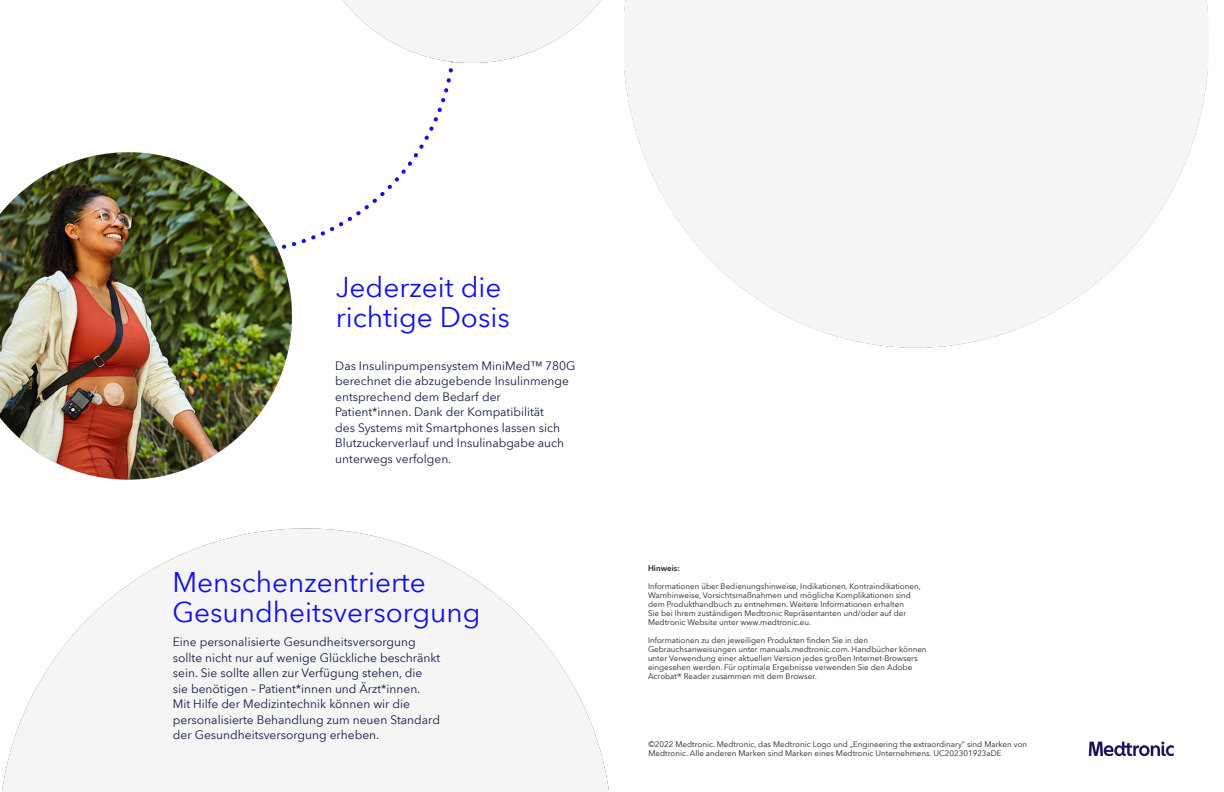
<style>
.page{position:relative;width:1224px;height:792px;background:#fff}
.page>*{position:absolute;margin:0;border:0;box-sizing:border-box;transform-origin:0 0}
.t1{font:28px/30px "Avenir Next World";color:#1010eb}
.t2{font:12px/15.5px "Avenir Next World";color:#131c42}
.t3{font:8px/9px "Avenir Next World";color:#231f20}
.t4{font:600 8px "Avenir Next World";color:#231f20}
</style>
<div class="page">
<img style="left:0;top:0;width:609px;height:792px">
<h1 class="t1" style="left:336px;top:272px;width:176px">Jederzeit die richtige Dosis</h1>
<p class="t2" style="left:335px;top:358px;width:242px">Das Insulinpumpensystem MiniMed™ 780G berechnet die abzugebende Insulinmenge entsprechend dem Bedarf der Patient*innen. Dank der Kompatibilität<br>des Systems mit Smartphones lassen sich Blutzuckerverlauf und Insulinabgabe auch unterwegs verfolgen.</p>
<h1 class="t1" style="left:172px;top:567px;width:310px">Menschenzentrierte<br>Gesundheitsversorgung</h1>
<p class="t2" style="left:173px;top:634px;width:269px">Eine personalisierte Gesundheitsversorgung sollte nicht nur auf wenige Glückliche beschränkt sein. Sie sollte allen zur Verfügung stehen, die sie benötigen – Patient*innen und Ärzt*innen.<br>Mit Hilfe der Medizintechnik können wir die personalisierte Behandlung zum neuen Standard der Gesundheitsversorgung erheben.</p>
<p class="t4" style="left:648px;top:563px;width:33px">Hinweis:</p>
<p class="t3" style="left:648px;top:581px;width:274px">Informationen über Bedienungshinweise, Indikationen, Kontraindikationen, Warnhinweise, Vorsichtsmaßnahmen und mögliche Komplikationen sind dem Produkthandbuch zu entnehmen. Weitere Informationen erhalten<br>Sie bei Ihrem zuständigen Medtronic Repräsentanten und/oder auf der Medtronic Website unter www.medtronic.eu.</p>
<p class="t3" style="left:648px;top:635px;width:280px">Informationen zu den jeweiligen Produkten finden Sie in den Gebrauchsanweisungen unter manuals.medtronic.com. Handbücher können unter Verwendung einer aktuellen Version jedes großen Internet-Browsers eingesehen werden. Für optimale Ergebnisse verwenden Sie den Adobe Acrobat® Reader zusammen mit dem Browser.</p>
<p class="t3" style="left:648px;top:740px;width:380px">©2022 Medtronic. Medtronic, das Medtronic Logo und „Engineering the extraordinary“ sind Marken von<br>Medtronic. Alle anderen Marken sind Marken eines Medtronic Unternehmens. UC202301923aDE</p>
</div>
